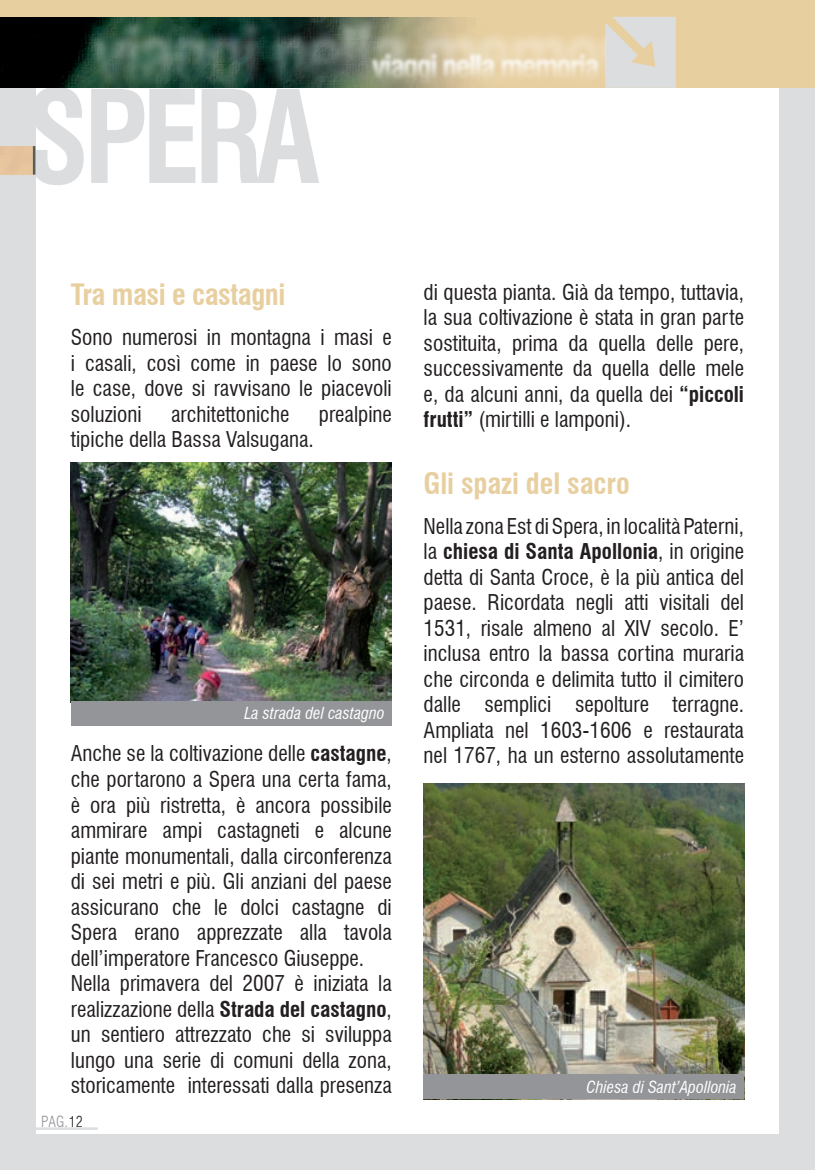
<style>
.page{position:relative;width:815px;height:1170px;background:#fff}
.page>*{position:absolute;margin:0;border:0;box-sizing:border-box;transform-origin:0 0}
.t1{font:700 condensed 125px "Swiss 721 BT";color:#dcdddf;scale:.94 1}
.t2{font:700 condensed 28.75px "Swiss 721 BT";letter-spacing:-.005em;color:#e8cfa0}
.t3{font:condensed 21.25px/25.5px "Swiss 721 BT";color:#231f20;text-align:justify}
.t4{font:italic condensed 16.25px "Swiss 721 BT";color:#fff}
.t5{font:300 condensed 15px "Swiss 721 BT";color:#939598}
.s1{font-weight:700}
.s2{color:#231f20}
</style>
<div class="page">
<div style="left:780px;top:0;width:35px;height:1169px;background:#dcdddf"></div>
<div style="left:0;top:73px;width:35px;height:1096px;background:#dcdddf"></div>
<div style="left:0;top:0;width:815px;height:88px;background:#e8cfa0"></div>
<svg style="left:606px;top:17px;width:70px;height:71px"></svg>
<img style="left:0;top:17px;width:606px;height:114px">
<div style="left:0;top:1134px;width:815px;height:35px;background:#dcdddf"></div>
<img style="left:0;top:146px;width:35px;height:29px">
<hr style="left:0;top:1127px;width:98px;height:2px;background:#dcdddf">
<img style="left:71px;top:462px;width:321px;height:240px">
<img style="left:424px;top:783px;width:320px;height:291px">
<div style="left:72px;top:700px;width:320px;height:25px;background:#939598"></div>
<div style="left:424px;top:1074px;width:320px;height:24px;background:#939598"></div>
<h1 class="t1" style="left:25px;top:62px;width:316px">spera</h1>
<h2 class="t2" style="left:71px;top:278px;width:216px">tra masi e castagni</h2>
<p class="t3" style="left:71px;top:325px;width:323px">Sono numerosi in montagna i masi e i casali, così come in paese lo sono le case, dove si ravvisano le piacevoli soluzioni</p>
<p class="t3" style="left:171px;top:401px;width:120px">architettoniche</p>
<p class="t3" style="left:319px;top:401px;width:74px">prealpine</p>
<p class="t3" style="left:71px;top:427px;width:245px">tipiche della Bassa Valsugana.</p>
<p class="t4" style="left:244px;top:703px;width:142px">La strada del castagno</p>
<p class="t3" style="left:424px;top:279px;width:322px">di questa pianta. Già da tempo, tuttavia, la sua coltivazione è stata in gran parte sostituita, prima da quella delle pere, successivamente da quella delle mele e, da alcuni anni, da quella dei <span class="s1">“piccoli frutti”</span> (mirtilli e lamponi).</p>
<h2 class="t2" style="left:424px;top:466px;width:208px">gli spazi del sacro</h2>
<p class="t3" style="left:424px;top:513px;width:322px">Nella zona Est di Spera, in località Paterni, la <span class="s1">chiesa di Santa Apollonia</span>, in origine detta di Santa Croce, è la più antica del paese. Ricordata negli atti visitali del 1531, risale almeno al XIV secolo. E’ inclusa entro la bassa cortina muraria che circonda e delimita tutto il cimitero dalle semplici sepolture terragne.<br>Ampliata nel 1603-1606 e restaurata</p>
<p class="t3" style="left:71px;top:741px;width:323px">Anche se la coltivazione delle <span class="s1">castagne</span>,</p>
<p class="t3" style="left:424px;top:743px;width:322px">nel 1767, ha un esterno assolutamente</p>
<p class="t3" style="left:71px;top:766px;width:323px;text-align:left">che portarono a Spera una certa fama, è ora più ristretta, è ancora possibile ammirare ampi castagneti e alcune piante monumentali, dalla circonferenza di sei metri e più. Gli anziani del paese assicurano che le dolci castagne di Spera erano apprezzate alla tavola dell’imperatore Francesco Giuseppe.<br>Nella primavera del 2007 è iniziata la realizzazione della <span class="s1">Strada del castagno</span>, un sentiero attrezzato che si sviluppa lungo una serie di comuni della zona, storicamente interessati dalla presenza</p>
<p class="t4" style="left:587px;top:1077px;width:152px">Chiesa di Sant’Apollonia</p>
<p class="t5" style="left:41px;top:1112px;width:43px">pag.<span class="s2">1 2</span></p>
</div>
